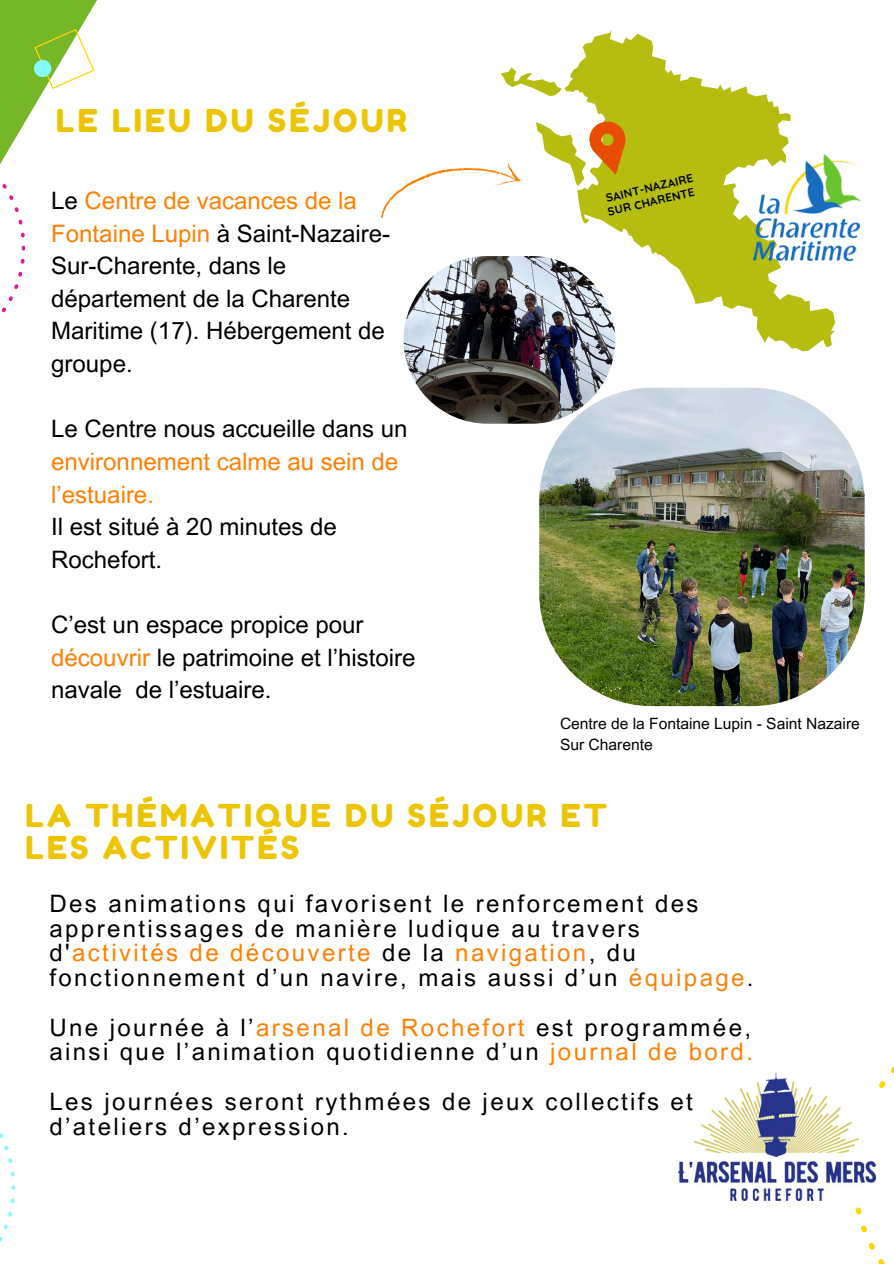
<style>
.page{position:relative;width:894px;height:1264px;background:#fff}
.page>*{position:absolute;margin:0;border:0;box-sizing:border-box;transform-origin:0 0}
.t1{font:31.5px/32.7px "Fredoka One";letter-spacing:.1em;color:#edc400}
.t2{font:24px/24.8px "Arial MT Pro";letter-spacing:.1em;color:#000}
.t3{font:24px/32.7px "Arial MT Pro";color:#000}
.t4{font:15.6px/21.3px "Arial MT Pro";color:#000}
.t5{font:700 11.55px/13.6px "Quicksand";color:#000}
.s1{color:#ff7f00}
</style>
<div class="page">
<svg style="left:855px;top:1067px;width:38px;height:196px"></svg>
<svg style="left:0;top:1133px;width:15px;height:109px"></svg>
<svg style="left:380px;top:167px;width:116px;height:51px"></svg>
<svg style="left:0;top:0;width:97px;height:137px;fill:#75b726"></svg>
<svg style="left:34px;top:29px;width:61px;height:60px"></svg>
<div style="left:34px;top:60px;width:17px;height:17px;background:#85fbff;border-radius:50%"></div>
<svg style="left:0;top:137px;width:25px;height:176px"></svg>
<img style="left:539px;top:395px;width:325px;height:311px">
<img style="left:403px;top:256px;width:212px;height:168px;border-radius:84px">
<img style="left:678px;top:1073px;width:196px;height:127px">
<svg style="left:496px;top:30px;width:343px;height:365px"></svg>
<svg style="left:585px;top:118px;width:48px;height:61px"></svg>
<img style="left:753px;top:155px;width:107px;height:105px">
<p class="t1" style="left:56px;top:104px;width:352px">LE LIEU DU SÉJOUR</p>
<p class="t3" style="left:51px;top:187px;width:340px">Le <span class="s1">Centre de vacances de la<br>Fontaine Lupin</span> à Saint-Nazaire-<br>Sur-Charente, dans le département de la Charente<br>Maritime (17). Hébergement de groupe.</p>
<h2 class="t3" style="left:51px;top:415px;width:358px">Le Centre nous accueille dans un <span class="s1">environnement calme au sein de l’estuaire.<br></span>Il est situé à 20 minutes de<br>Rochefort.</h2>
<h2 class="t3" style="left:51px;top:611px;width:366px">C’est un espace propice pour <span class="s1">découvrir</span> le patrimoine et l’histoire navale de l’estuaire.</h2>
<p class="t5" style="left:603px;top:191px;width:92px;rotate:-13deg">SAINT-NAZAIRE<br>SUR CHARENTE</p>
<h2 class="t4" style="left:560px;top:714px;width:301px">Centre de la Fontaine Lupin - Saint Nazaire<br>Sur Charente</h2>
<p class="t1" style="left:25px;top:798px;width:583px">LA THÉMATIQUE DU SÉJOUR ET<br>LES ACTIVITÉS</p>
<h1 class="t2" style="left:49px;top:894px;width:705px">Des animations qui favorisent le renforcement des apprentissages de manière ludique au travers d'<span class="s1">activités de découverte</span> de la <span class="s1">navigation</span>, du fonctionnement d’un navire, mais aussi d’un <span class="s1">équipage</span>.</h1>
<p class="t2" style="left:49px;top:1017px;width:705px">Une journée à l’<span class="s1">arsenal de Rochefort</span> est programmée, ainsi que l’animation quotidienne d’un <span class="s1">journal de bord.</span></p>
<p class="t2" style="left:49px;top:1092px;width:645px">Les journées seront rythmées de jeux collectifs et d’ateliers d’expression.</p>
</div>
